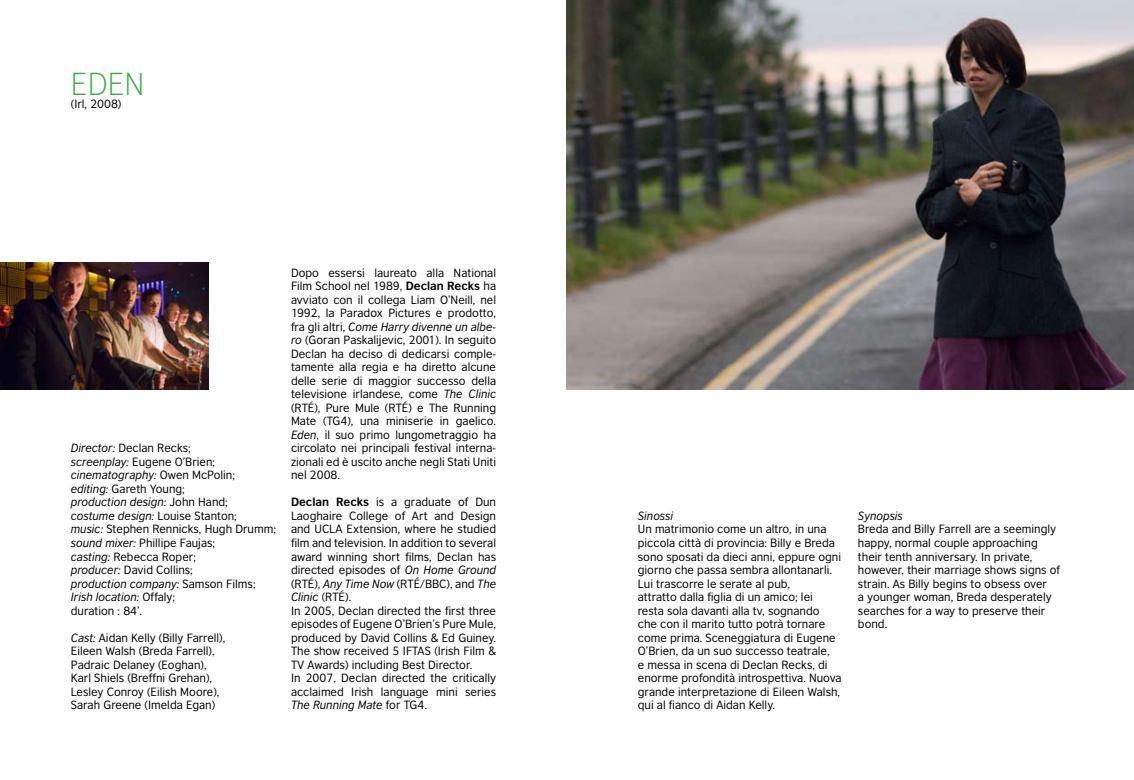
<style>
.page{position:relative;width:1134px;height:780px;background:#fff}
.page>*{position:absolute;margin:0;border:0;box-sizing:border-box;transform-origin:0 0}
.t1{font:300 30px "British Council Sans";color:#41ad49}
.t2{font:11.25px/13.5px "British Council Sans";color:#000}
.t3{font:italic 11.25px "British Council Sans";color:#000}
.s1{font-style:italic}
.s2{font-weight:700}
</style>
<div class="page">
<img style="left:567px;top:0;width:567px;height:390px">
<img style="left:0;top:262px;width:208px;height:128px">
<h1 class="t1" style="left:71px;top:67px;width:75px">Eden</h1>
<p class="t2" style="left:71px;top:97px;width:52px">(Irl, 2008)</p>
<p class="t2" style="left:71px;top:441px;width:207px"><span class="s1">Director:</span> Declan Recks;<br><span class="s1">screenplay:</span> Eugene O’Brien; <span class="s1">cinematography:</span> Owen M cPolin;<br><span class="s1">editing:</span> Gareth Young;<br><span class="s1">production design:</span> John H and;<br><span class="s1">costume design:</span> Louise Stanton;<br><span class="s1">music:</span> Stephen Rennicks, H ugh Drumm; <span class="s1">sound mixer:</span> Phillipe Faujas;<br><span class="s1">casting:</span> Rebecca Roper;<br><span class="s1">producer:</span> David Collins;<br><span class="s1">production company:</span> Samson Films;<br><span class="s1">Irish location:</span> Offaly;<br>duration : 84’.</p>
<p class="t2" style="left:71px;top:630px;width:156px"><span class="s1">Cast:</span> Aidan Kelly (Billy Farrell),<br>Eileen Walsh (Breda Farrell),<br>Padraic Delaney (Eoghan),<br>Karl Shiels (Breffni Grehan),<br>Lesley Conroy (Eilish Moore),<br>Sarah Greene (Imelda Egan)</p>
<p class="t2" style="left:291px;top:266px;width:207px;text-align:justify">Dopo essersi laureato alla National Film School nel 1989, <span class="s2">Declan Recks</span> ha avviato con il collega Liam O’Neill, nel 1992, la Paradox Pictures e prodotto, fra gli altri, <span class="s1">Come Harry divenne un albe&shy;ro</span> (Goran Paskalijevic, 2001). In seguito Declan ha deciso di dedicarsi comple&shy;tamente alla regia e ha diretto alcune delle serie di maggior successo della televisione irlandese, come <span class="s1">The Clinic </span>(RTÉ), Pure M ule (RTÉ) e The Running Mate (TG4), una miniserie in gaelico.<br><span class="s1">Eden</span>, il suo primo lungometraggio ha circolato nei principali festival interna&shy;zionali ed è uscito anche negli Stati U niti nel 2008.</p>
<p class="t2" style="left:291px;top:495px;width:207px;text-align:justify"><span class="s2">Declan Recks</span> is a graduate of Dun Laoghaire College of Art and Design and UCLA</p>
<p class="t2" style="left:291px;top:522px;width:207px;text-align:justify;text-indent:56px">Extension, where he studied film and television. In addition to several award winning short films, Declan has directed episodes of <span class="s1">On Home Ground </span>(RTÉ), <span class="s1">Any Time Now</span> (RTÉ/BBC</p>
<p class="t2" style="left:446px;top:576px;width:51px">), and <span class="s1">The</span></p>
<p class="t2" style="left:291px;top:590px;width:207px"><span class="s1">Clinic</span> (RT É).<br>In 2005, Declan directed the first three episodes of Eugene O’Brien’s Pure M ule, produced by David Collins &amp; Ed Guiney.<br>The show received 5 IFTAS</p>
<p class="t2" style="left:291px;top:644px;width:207px;text-indent:143px">(Irish Film &amp;<br>TV Awards) including Best Director.<br>In 2007, Declan directed the critically acclaimed Irish language mini series<br><span class="s1">The Running Mate</span> for TG4.</p>
<p class="t3" style="left:638px;top:509px;width:37px">Sinossi</p>
<p class="t2" style="left:638px;top:522px;width:205px">U n matrimonio come un altro, in una piccola città di provincia: Billy e Breda sono sposati da dieci anni, eppure ogni giorno che passa sembra allontanarli.<br>Lui trascorre le serate al pub,<br>attratto dalla figlia di un amico; lei<br>resta sola davanti alla tv, sognando<br>che con il marito tutto potrà tornare come prima. Sceneggiatura di Eugene O’Brien, da un suo successo teatrale,<br>e messa in scena di Declan Recks, di enorme profondità introspettiva. N uova grande interpretazione di Eileen Walsh, qui al fianco di Aidan Kelly.</p>
<p class="t3" style="left:858px;top:509px;width:46px">Synopsis</p>
<p class="t2" style="left:858px;top:522px;width:204px">Breda and Billy Farrell are a seemingly happy, normal couple approaching their tenth anniversary. In private, however, their marriage shows signs of strain. As Billy begins to obsess over<br>a younger woman, Breda desperately searches for a way to preserve their bond.</p>
</div>
